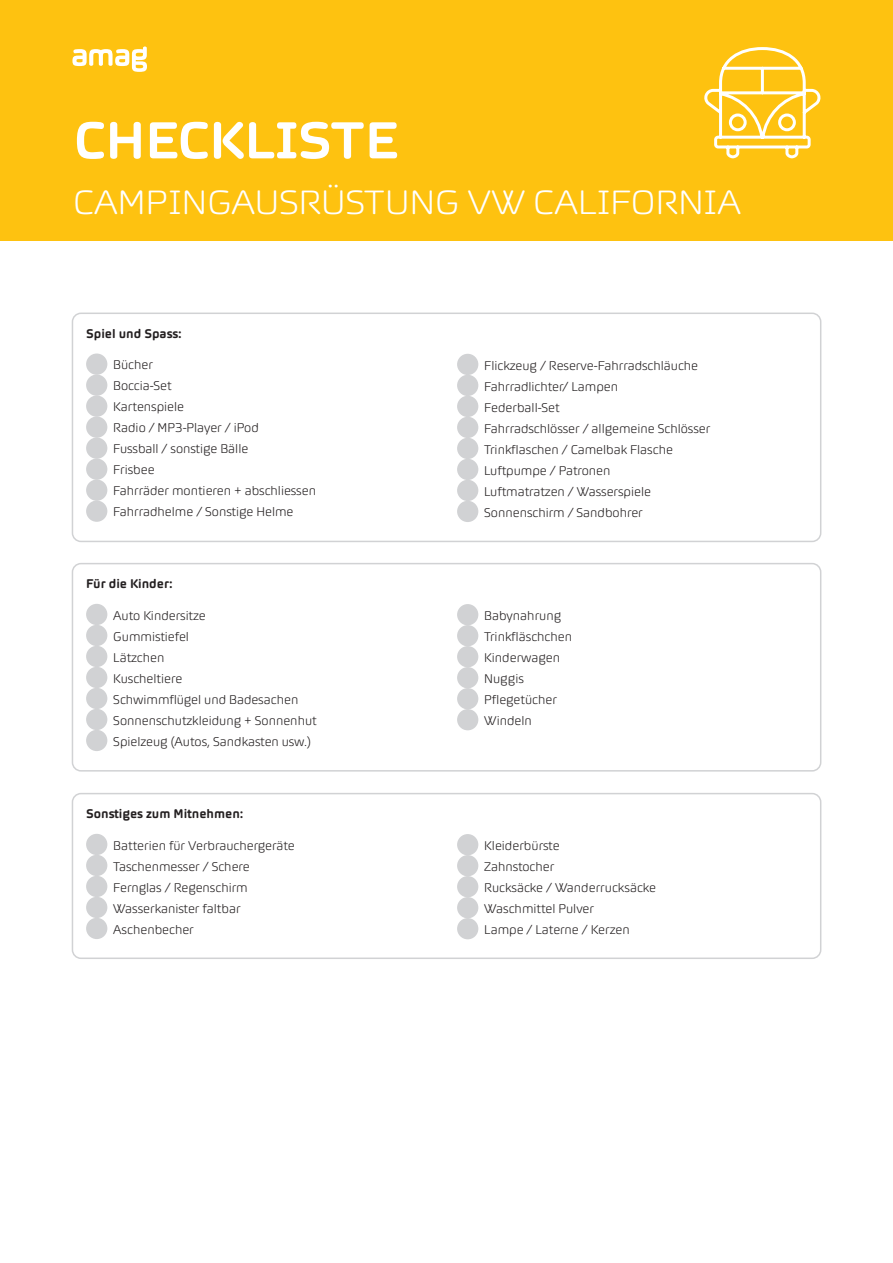
<style>
.page{position:relative;width:893px;height:1263px;background:#fff}
.page>*{position:absolute;margin:0;border:0;box-sizing:border-box;transform-origin:0 0}
.t1{font:700 55.5px "AMAG Display";letter-spacing:.005em;color:#fff}
.t2{font:300 36px "AMAG Display";letter-spacing:.005em;color:#fff}
.t3{font:300 13.5px/21px "AMAG Text";color:#231f20}
.t4{font:700 13.5px "AMAG Text";color:#231f20}
</style>
<div class="page">
<div style="left:0;top:0;width:893px;height:240px;background:#fec210"></div>
<svg style="left:72px;top:47px;width:75px;height:25px"></svg>
<svg style="left:704px;top:47px;width:116px;height:112px"></svg>
<div style="left:86px;top:353px;width:21px;height:22px;background:#d1d2d4;border-radius:50%"></div>
<div style="left:86px;top:374px;width:21px;height:22px;background:#d1d2d4;border-radius:50%"></div>
<div style="left:86px;top:395px;width:21px;height:22px;background:#d1d2d4;border-radius:50%"></div>
<div style="left:86px;top:416px;width:21px;height:22px;background:#d1d2d4;border-radius:50%"></div>
<div style="left:86px;top:437px;width:21px;height:22px;background:#d1d2d4;border-radius:50%"></div>
<div style="left:86px;top:458px;width:21px;height:22px;background:#d1d2d4;border-radius:50%"></div>
<div style="left:86px;top:479px;width:21px;height:22px;background:#d1d2d4;border-radius:50%"></div>
<div style="left:86px;top:500px;width:21px;height:22px;background:#d1d2d4;border-radius:50%"></div>
<div style="left:457px;top:354px;width:21px;height:21px;background:#d1d2d4;border-radius:50%"></div>
<div style="left:457px;top:375px;width:21px;height:21px;background:#d1d2d4;border-radius:50%"></div>
<div style="left:457px;top:396px;width:21px;height:21px;background:#d1d2d4;border-radius:50%"></div>
<div style="left:457px;top:417px;width:21px;height:21px;background:#d1d2d4;border-radius:50%"></div>
<div style="left:457px;top:438px;width:21px;height:21px;background:#d1d2d4;border-radius:50%"></div>
<div style="left:457px;top:459px;width:21px;height:21px;background:#d1d2d4;border-radius:50%"></div>
<div style="left:457px;top:480px;width:21px;height:21px;background:#d1d2d4;border-radius:50%"></div>
<div style="left:457px;top:501px;width:21px;height:21px;background:#d1d2d4;border-radius:50%"></div>
<div style="left:72px;top:313px;width:749px;height:229px;border:2px solid #d1d2d4;border-radius:9px"></div>
<div style="left:86px;top:604px;width:21px;height:21px;background:#d1d2d4;border-radius:50%"></div>
<div style="left:86px;top:625px;width:21px;height:21px;background:#d1d2d4;border-radius:50%"></div>
<div style="left:86px;top:646px;width:21px;height:21px;background:#d1d2d4;border-radius:50%"></div>
<div style="left:86px;top:667px;width:21px;height:21px;background:#d1d2d4;border-radius:50%"></div>
<div style="left:86px;top:688px;width:21px;height:21px;background:#d1d2d4;border-radius:50%"></div>
<div style="left:86px;top:709px;width:21px;height:21px;background:#d1d2d4;border-radius:50%"></div>
<div style="left:86px;top:730px;width:21px;height:21px;background:#d1d2d4;border-radius:50%"></div>
<div style="left:457px;top:604px;width:21px;height:21px;background:#d1d2d4;border-radius:50%"></div>
<div style="left:457px;top:625px;width:21px;height:21px;background:#d1d2d4;border-radius:50%"></div>
<div style="left:457px;top:646px;width:21px;height:21px;background:#d1d2d4;border-radius:50%"></div>
<div style="left:457px;top:667px;width:21px;height:21px;background:#d1d2d4;border-radius:50%"></div>
<div style="left:457px;top:688px;width:21px;height:21px;background:#d1d2d4;border-radius:50%"></div>
<div style="left:457px;top:709px;width:21px;height:21px;background:#d1d2d4;border-radius:50%"></div>
<div style="left:72px;top:563px;width:749px;height:208px;border:2px solid #d1d2d4;border-radius:9px"></div>
<div style="left:86px;top:834px;width:21px;height:21px;background:#d1d2d4;border-radius:50%"></div>
<div style="left:86px;top:855px;width:21px;height:21px;background:#d1d2d4;border-radius:50%"></div>
<div style="left:86px;top:876px;width:21px;height:21px;background:#d1d2d4;border-radius:50%"></div>
<div style="left:86px;top:897px;width:21px;height:21px;background:#d1d2d4;border-radius:50%"></div>
<div style="left:86px;top:918px;width:21px;height:21px;background:#d1d2d4;border-radius:50%"></div>
<div style="left:457px;top:834px;width:21px;height:21px;background:#d1d2d4;border-radius:50%"></div>
<div style="left:457px;top:855px;width:21px;height:21px;background:#d1d2d4;border-radius:50%"></div>
<div style="left:457px;top:876px;width:21px;height:21px;background:#d1d2d4;border-radius:50%"></div>
<div style="left:457px;top:897px;width:21px;height:21px;background:#d1d2d4;border-radius:50%"></div>
<div style="left:457px;top:918px;width:21px;height:21px;background:#d1d2d4;border-radius:50%"></div>
<div style="left:72px;top:793px;width:749px;height:166px;border:2px solid #d1d2d4;border-radius:9px"></div>
<h1 class="t1" style="left:73px;top:109px;width:326px">CHECKLISTE</h1>
<h2 class="t2" style="left:73px;top:181px;width:669px">CAMPINGAUSRÜSTUNG VW CALIFORNIA</h2>
<p class="t4" style="left:86px;top:326px;width:97px">Spiel und Spass:</p>
<p class="t3" style="left:113px;top:354px;width:204px">Bücher<br>Boccia-Set<br>Kartenspiele<br>Radio / MP3-Player / iPod<br>Fussball / sonstige Bälle<br>Frisbee<br>Fahrräder montieren + abschliessen<br>Fahrradhelme / Sonstige Helme</p>
<p class="t3" style="left:484px;top:355px;width:228px">Flickzeug / Reserve-Fahrradschläuche<br>Fahrradlichter/ Lampen<br>Federball-Set<br>Fahrradschlösser / allgemeine Schlösser<br>Trinkflaschen / Camelbak Flasche<br>Luftpumpe / Patronen<br>Luftmatratzen / Wasserspiele<br>Sonnenschirm / Sandbohrer</p>
<p class="t4" style="left:86px;top:576px;width:88px">Für die Kinder:</p>
<p class="t3" style="left:113px;top:605px;width:205px">Auto Kindersitze<br>Gummistiefel<br>Lätzchen<br>Kuscheltiere<br>Schwimmflügel und Badesachen<br>Sonnenschutzkleidung + Sonnenhut<br>Spielzeug (Autos, Sandkasten usw.)</p>
<p class="t3" style="left:484px;top:605px;width:89px">Babynahrung<br>Trinkfläschchen<br>Kinderwagen<br>Nuggis<br>Pflegetücher<br>Windeln</p>
<p class="t4" style="left:86px;top:806px;width:158px">Sonstiges zum Mitnehmen:</p>
<p class="t3" style="left:113px;top:835px;width:183px">Batterien für Verbrauchergeräte<br>Taschenmesser / Schere<br>Fernglas / Regenschirm<br>Wasserkanister faltbar<br>Aschenbecher</p>
<p class="t3" style="left:484px;top:835px;width:173px">Kleiderbürste<br>Zahnstocher<br>Rucksäcke / Wanderrucksäcke<br>Waschmittel Pulver<br>Lampe / Laterne / Kerzen</p>
</div>
